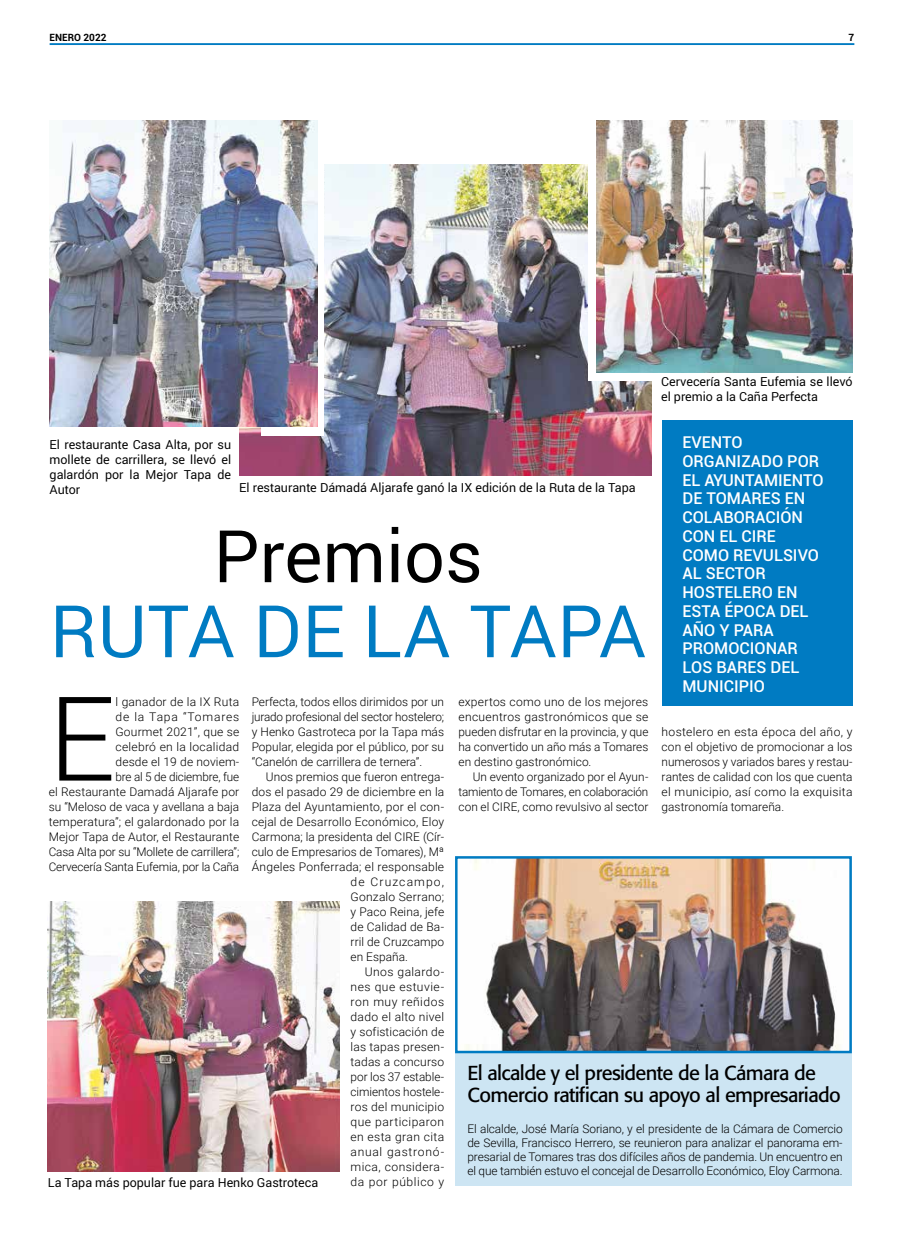
<style>
.page{position:relative;width:904px;height:1234px;background:#fff}
.page>*{position:absolute;margin:0;border:0;box-sizing:border-box;transform-origin:0 0}
.t1{font:300 117.38px "Roboto";color:#000}
.t2{font:72.5px "Roboto";color:#007bc2}
.t3{font:72.5px "Roboto";color:#000}
.t4{font:20px/22.5px "Formata";letter-spacing:-.03em;color:#000}
.t5{font:500 16.25px/18.8px "Roboto";color:#fff}
.t6{font:12.5px/15px "Roboto";color:#000;text-align:justify}
.t7{font:300 11.88px/15px "Roboto";letter-spacing:.01em;color:#000;text-align:justify}
.t8{font:300 11.88px "Roboto";letter-spacing:.035em;color:#000}
.t9{font:300 11.88px "Roboto";letter-spacing:.055em;color:#000}
.t10{font:300 11.88px "Roboto";letter-spacing:.04em;color:#000}
.t11{font:300 11.88px "Roboto";letter-spacing:.05em;color:#000}
.t12{font:300 11.88px "Roboto";letter-spacing:.09em;color:#000}
.t13{font:300 11.88px "Roboto";letter-spacing:.03em;color:#000}
.t14{font:700 10px "Roboto";color:#000}
</style>
<div class="page">
<hr style="left:50px;top:43px;width:804px;height:2px;background:#007bc2">
<img style="left:239px;top:165px;width:412px;height:310px">
<div style="left:261px;top:120px;width:63px;height:316px;background:#fff"></div>
<div style="left:588px;top:120px;width:103px;height:261px;background:#fff"></div>
<div style="left:661px;top:421px;width:191px;height:285px;background:#007bc2"></div>
<img style="left:596px;top:120px;width:256px;height:252px">
<div style="left:455px;top:1052px;width:396px;height:133px;background:#cde5f3"></div>
<img style="left:465px;top:859px;width:375px;height:190px">
<div style="left:455px;top:856px;width:396px;height:196px;border:2px solid #007bc2"></div>
<img style="left:49px;top:120px;width:268px;height:306px">
<img style="left:48px;top:901px;width:292px;height:270px">
<p class="t14" style="left:50px;top:30px;width:58px">ENERO 2022</p>
<p class="t14" style="left:848px;top:31px;width:7px">7</p>
<p class="t6" style="left:50px;top:436px;width:183px">El restaurante Casa Alta, por su mollete de carrillera, se llevó el galardón por la Mejor Tapa de Autor</p>
<p class="t6" style="left:239px;top:479px;width:398px">El restaurante Dámadá Aljarafe ganó la IX edición de la Ruta de la Tapa</p>
<h2 class="t3" style="left:213px;top:506px;width:271px">Premios</h2>
<h2 class="t2" style="left:50px;top:581px;width:598px">RUTA DE LA TAPA</h2>
<p class="t6" style="left:661px;top:374px;width:193px">Cervecería Santa Eufemia se llevó el premio a la Caña Perfecta</p>
<h3 class="t5" style="left:682px;top:432px;width:143px">EVENTO<br>ORGANIZADO POR<br>EL AYUNTAMIENTO<br>DE TOMARES EN<br>COLABORACIÓN<br>CON EL CIRE<br>COMO REVULSIVO<br>AL SECTOR<br>HOSTELERO EN<br>ESTA ÉPOCA DEL<br>AÑO Y PARA<br>PROMOCIONAR<br>LOS BARES DEL<br>MUNICIPIO</h3>
<p class="t7" style="left:252px;top:693px;width:194px">Perfecta, todos ellos dirimidos por un jurado profesional del sector hostelero; y Henko Gastroteca por la Tapa más Popular, elegida por el público, por su “Canelón de carrillera de ternera”.</p>
<p class="t7" style="left:266px;top:768px;width:180px">Unos premios que fueron entrega-</p>
<p class="t7" style="left:252px;top:783px;width:194px">dos el pasado 29 de diciembre en la</p>
<p class="t7" style="left:252px;top:798px;width:194px">Plaza del Ayuntamiento, por el con-</p>
<p class="t7" style="left:252px;top:813px;width:194px">cejal de Desarrollo Económico, Eloy</p>
<p class="t7" style="left:252px;top:828px;width:194px">Carmona; la presidenta del CIRE (Cír-</p>
<p class="t7" style="left:252px;top:843px;width:194px">culo de Empresarios de Tomares), Mª</p>
<p class="t7" style="left:252px;top:858px;width:194px">Ángeles Ponferrada; el responsable</p>
<p class="t12" style="left:350px;top:872px;width:95px">de Cruzcampo,</p>
<p class="t7" style="left:350px;top:888px;width:95px">Gonzalo Serrano;</p>
<p class="t7" style="left:350px;top:903px;width:95px">y Paco Reina, jefe</p>
<p class="t7" style="left:350px;top:918px;width:95px">de Calidad de Ba-</p>
<p class="t7" style="left:350px;top:933px;width:95px">rril de Cruzcampo</p>
<p class="t7" style="left:350px;top:948px;width:59px">en España.</p>
<p class="t13" style="left:365px;top:962px;width:81px">Unos galardo-</p>
<p class="t8" style="left:350px;top:977px;width:95px">nes que estuvie-</p>
<p class="t10" style="left:350px;top:992px;width:95px">ron muy reñidos</p>
<p class="t7" style="left:350px;top:1008px;width:95px">dado el alto nivel</p>
<p class="t7" style="left:350px;top:1023px;width:95px">y sofisticación de</p>
<p class="t7" style="left:350px;top:1038px;width:95px">las tapas presen-</p>
<p class="t7" style="left:350px;top:1053px;width:95px">tadas a concurso</p>
<p class="t7" style="left:350px;top:1068px;width:95px">por los 37 estable-</p>
<p class="t7" style="left:350px;top:1083px;width:95px">cimientos hostele-</p>
<p class="t7" style="left:350px;top:1098px;width:95px">ros del municipio</p>
<p class="t8" style="left:350px;top:1112px;width:95px">que participaron</p>
<p class="t7" style="left:350px;top:1128px;width:95px">en esta gran cita</p>
<p class="t9" style="left:350px;top:1142px;width:95px">anual gastronó-</p>
<p class="t8" style="left:350px;top:1157px;width:95px">mica, considera-</p>
<p class="t11" style="left:350px;top:1172px;width:95px">da por público y</p>
<p class="t7" style="left:49px;top:693px;width:192px;text-align:right">l ganador de la IX Ruta<br>de la Tapa “Tomares<br>Gourmet 2021”, que se<br>celebró en la localidad<br>desde el 19 de noviem-<br>bre al 5 de diciembre, fue<br>el Restaurante Damadá Aljarafe por su “Meloso de vaca y avellana a baja temperatura”; el galardonado por la<br>Mejor Tapa de Autor, el Restaurante<br>Casa Alta por su “Mollete de carrillera”;<br>Cervecería Santa Eufemia, por la Caña</p>
<h1 class="t1" style="left:49px;top:656px;width:68px">E</h1>
<p class="t6" style="left:48px;top:1173px;width:272px">La Tapa más popular fue para Henko Gastroteca</p>
<p class="t7" style="left:458px;top:693px;width:191px">expertos como uno de los mejores encuentros gastronómicos que se pueden disfrutar en la provincia, y que ha convertido un año más a Tomares en destino gastronómico.</p>
<p class="t7" style="left:458px;top:768px;width:191px;text-indent:14px">Un evento organizado por el Ayun&shy;tamiento de Tomares, en colaboración con el CIRE, como revulsivo al sector</p>
<p class="t7" style="left:661px;top:723px;width:192px">hostelero en esta época del año, y con el objetivo de promocionar a los numerosos y variados bares y restau&shy;rantes de calidad con los que cuenta el municipio, así como la exquisita gastronomía tomareña.</p>
<h3 class="t4" style="left:467px;top:1060px;width:375px">El alcalde y el presidente de la Cámara de<br>Comercio ratifican su apoyo al empresariado</h3>
<p class="t7" style="left:467px;top:1120px;width:377px;line-height:14.2px">El alcalde, José María Soriano, y el presidente de la Cámara de Comercio de Sevilla, Francisco Herrero, se reunieron para analizar el panorama em&shy;presarial de Tomares tras dos difíciles años de pandemia. Un encuentro en el que también estuvo el concejal de Desarrollo Económico, Eloy Carmona.</p>
</div>
